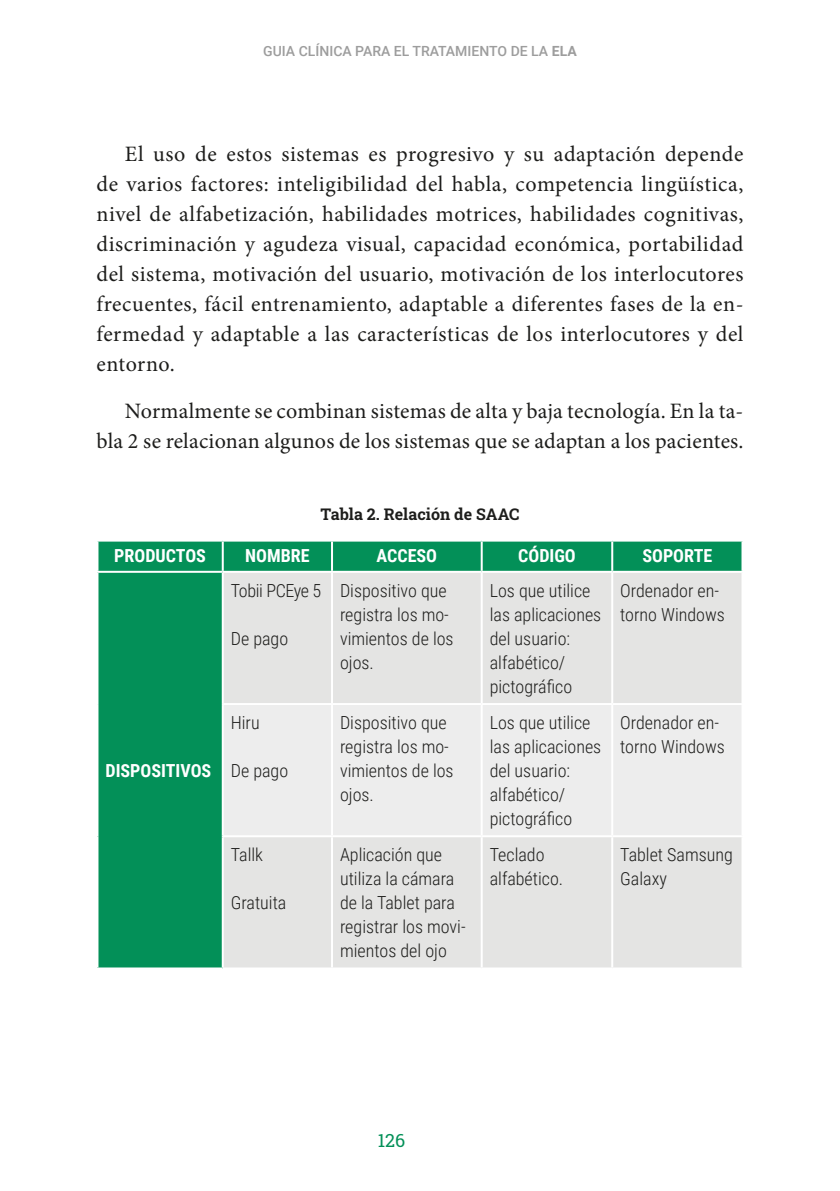
<style>
.page{position:relative;width:840px;height:1191px;background:#fff}
.page>*{position:absolute;margin:0;border:0;box-sizing:border-box;transform-origin:0 0}
.t1{font:22px/30px "Minion Pro";letter-spacing:.01em;color:#1d1d1b;text-align:justify}
.t2{font:300 18px/24px "Roboto Condensed";color:#1d1d1b}
.t3{font:700 18px "Roboto Condensed";color:#fff}
.t4{font:300 18px "Roboto Condensed";letter-spacing:-.02em;color:#1d1d1b}
.t5{font:18px "Roboto Slab";color:#039058}
.t6{font:700 16px "Roboto Slab";color:#1d1d1b}
.t7{font:500 14px "Roboto";color:#9d9d9d}
.s1{font-weight:700}
</style>
<div class="page">
<svg style="left:98px;top:541px;width:643px;height:30px;background:#0a935c"></svg>
<div style="left:97px;top:572px;width:126px;height:396px;background:#039058"></div>
<div style="left:224px;top:573px;width:517px;height:394px;background:#e4e4e3"></div>
<div style="left:224px;top:705px;width:517px;height:130px;background:#ededed"></div>
<hr style="left:222px;top:541px;width:2px;height:30px;background:#fff">
<hr style="left:331px;top:541px;width:2px;height:30px;background:#fff">
<hr style="left:480px;top:541px;width:2px;height:30px;background:#fff">
<hr style="left:611px;top:541px;width:2px;height:30px;background:#fff">
<hr style="left:96px;top:571px;width:127px;height:2px;background:#fff">
<hr style="left:96px;top:573px;width:2px;height:131px;background:#fff">
<hr style="left:96px;top:704px;width:2px;height:132px;background:#fff">
<hr style="left:96px;top:836px;width:2px;height:131px;background:#fff">
<hr style="left:96px;top:967px;width:127px;height:2px;background:#fff">
<hr style="left:222px;top:573px;width:2px;height:130px;background:#fff">
<hr style="left:331px;top:573px;width:2px;height:130px;background:#fff">
<hr style="left:480px;top:573px;width:2px;height:130px;background:#fff">
<hr style="left:611px;top:573px;width:2px;height:130px;background:#fff">
<hr style="left:222px;top:703px;width:110px;height:2px;background:#fff">
<hr style="left:222px;top:705px;width:2px;height:130px;background:#fff">
<hr style="left:332px;top:703px;width:149px;height:2px;background:#fff">
<hr style="left:331px;top:705px;width:2px;height:130px;background:#fff">
<hr style="left:481px;top:703px;width:131px;height:2px;background:#fff">
<hr style="left:480px;top:705px;width:2px;height:130px;background:#fff">
<hr style="left:612px;top:703px;width:131px;height:2px;background:#fff">
<hr style="left:611px;top:705px;width:2px;height:130px;background:#fff">
<hr style="left:222px;top:835px;width:110px;height:2px;background:#fff">
<hr style="left:222px;top:837px;width:2px;height:130px;background:#fff">
<hr style="left:332px;top:835px;width:149px;height:2px;background:#fff">
<hr style="left:331px;top:837px;width:2px;height:130px;background:#fff">
<hr style="left:481px;top:835px;width:131px;height:2px;background:#fff">
<hr style="left:480px;top:837px;width:2px;height:130px;background:#fff">
<hr style="left:612px;top:835px;width:131px;height:2px;background:#fff">
<hr style="left:611px;top:837px;width:2px;height:130px;background:#fff">
<p class="t7" style="left:263px;top:42px;width:315px">GUIA CLÍNICA PARA EL TRATAMIENTO DE LA <span class="s1">ELA</span></p>
<p class="t1" style="left:96px;top:139px;width:648px;text-indent:28px">El uso de estos sistemas es progresivo y su adaptación depende de varios factores: inteligibilidad del habla, competencia lingüística, nivel de alfabetización, habilidades motrices, habilidades cognitivas, discriminación y agudeza visual, capacidad económica, portabilidad del sistema, motivación del usuario, motivación de los interlocutores frecuentes, fácil entrenamiento, adaptable a diferentes fases de la en&shy;fermedad y adaptable a las características de los interlocutores y del entorno.</p>
<p class="t1" style="left:96px;top:396px;width:648px;text-align:right">Normalmente se combinan sistemas de alta y baja tecnología. En la ta&shy;bla 2 se relacionan algunos de los sistemas que se adaptan a los pacientes.</p>
<p class="t6" style="left:320px;top:503px;width:200px">Tabla 2. Relación de SAAC</p>
<p class="t3" style="left:114px;top:543px;width:93px">PRODUCTOS</p>
<p class="t3" style="left:245px;top:543px;width:66px">NOMBRE</p>
<p class="t3" style="left:376px;top:543px;width:62px">ACCESO</p>
<p class="t3" style="left:518px;top:543px;width:59px">CÓDIGO</p>
<p class="t3" style="left:642px;top:543px;width:71px">SOPORTE</p>
<p class="t3" style="left:105px;top:758px;width:107px">DISPOSITIVOS</p>
<p class="t4" style="left:231px;top:577px;width:92px">Tobii PCEye 5</p>
<p class="t2" style="left:231px;top:625px;width:59px">De pago</p>
<p class="t2" style="left:340px;top:577px;width:115px">Dispositivo que registra los mo&shy;vimientos de los ojos.</p>
<p class="t2" style="left:489px;top:577px;width:113px">Los que utilice las aplicaciones del usuario: alfabético/ pictográfico</p>
<p class="t2" style="left:620px;top:577px;width:106px">Ordenador en&shy;torno Windows</p>
<p class="t2" style="left:231px;top:710px;width:30px">Hiru</p>
<p class="t2" style="left:231px;top:758px;width:59px">De pago</p>
<p class="t2" style="left:340px;top:710px;width:115px">Dispositivo que registra los mo&shy;vimientos de los ojos.</p>
<p class="t2" style="left:489px;top:710px;width:113px">Los que utilice las aplicaciones del usuario: alfabético/ pictográfico</p>
<p class="t2" style="left:620px;top:709px;width:106px">Ordenador en&shy;torno Windows</p>
<p class="t2" style="left:231px;top:842px;width:34px">Tallk</p>
<p class="t2" style="left:231px;top:890px;width:57px">Gratuita</p>
<p class="t2" style="left:340px;top:842px;width:127px">Aplicación que utiliza la cámara de la Tablet para registrar los movi&shy;mientos del ojo</p>
<p class="t2" style="left:489px;top:842px;width:75px">Teclado alfabético.</p>
<p class="t2" style="left:620px;top:842px;width:114px">Tablet Samsung<br>Galaxy</p>
<p class="t5" style="left:377px;top:1128px;width:29px">126</p>
</div>
